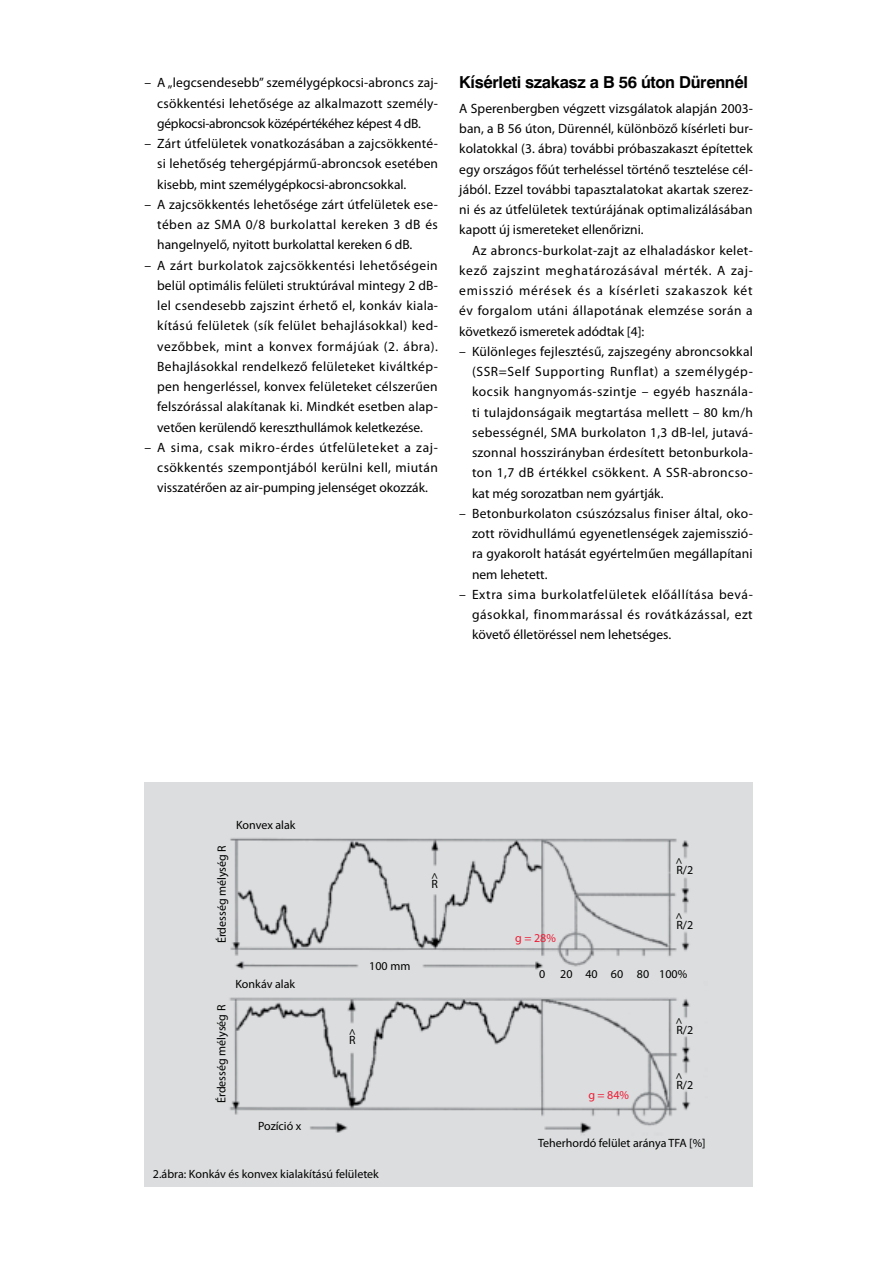
<style>
.page{position:relative;width:889px;height:1263px;background:#fff}
.page>*{position:absolute;margin:0;border:0;box-sizing:border-box;transform-origin:0 0}
.t1{font:700 16.5px "Swiss 721 PFL";letter-spacing:-.02em;color:#000}
.t2{font:13.5px/20.2px "Myriad Pro";color:#000;text-align:justify}
.t3{font:12px "Myriad Pro";color:#000}
.t4{font:12px "Myriad Pro";color:#ed1b34}
</style>
<div class="page">
<div style="left:144px;top:782px;width:608px;height:404px;background:#dcddde"></div>
<img style="left:229px;top:838px;width:461px;height:295px">
<p class="t2" style="left:157px;top:72px;width:282px;text-indent:-13px">– A „legcsendesebb” személygépkocsi-abroncs zaj&shy;csökkentési lehetősége az alkalmazott személy&shy;gépkocsi-abroncsok középértékéhez képest 4 dB.</p>
<p class="t2" style="left:157px;top:133px;width:282px;text-indent:-13px">– Zárt útfelületek vonatkozásában a zajcsökkenté&shy;si lehetőség tehergépjármű-abroncsok esetében kisebb, mint személygépkocsi-abroncsokkal.</p>
<p class="t2" style="left:157px;top:194px;width:282px;text-indent:-13px">– A zajcsökkentés lehetősége zárt útfelületek ese&shy;tében az SMA 0/8 burkolattal kereken 3 dB és hangelnyelő, nyitott burkolattal kereken 6 dB.</p>
<p class="t2" style="left:157px;top:255px;width:282px;text-indent:-13px">– A zárt burkolatok zajcsökkentési lehetőségein belül optimális felületi struktúrával mintegy 2 dB&shy;lel csendesebb zajszint érhető el, konkáv kiala&shy;kítású felületek (sík felület behajlásokkal) ked&shy;vezőbbek, mint a konvex formájúak (2. ábra).<br>Behajlásokkal rendelkező felületeket kiváltkép&shy;pen hengerléssel, konvex felületeket célszerűen felszórással alakítanak ki. Mindkét esetben alap&shy;vetően kerülendő kereszthullámok keletkezése.</p>
<p class="t2" style="left:157px;top:437px;width:282px;text-indent:-13px">– A sima, csak mikro-érdes útfelületeket a zaj&shy;csökkentés szempontjából kerülni kell, miután visszatérően az air-pumping jelenséget okozzák.</p>
<p class="t1" style="left:459px;top:73px;width:290px">Kísérleti szakasz a B 56 úton Dürennél</p>
<p class="t2" style="left:459px;top:98px;width:295px">A Sperenbergben végzett vizsgálatok alapján 2003- ban, a B 56 úton, Dürennél, különböző kísérleti bur&shy;kolatokkal (3. ábra) további próbaszakaszt építettek egy országos főút terheléssel történő tesztelése cél&shy;jából. Ezzel további tapasztalatokat akartak szerez&shy;ni és az útfelületek textúrájának optimalizálásában kapott új ismereteket ellenőrizni.</p>
<p class="t2" style="left:459px;top:240px;width:295px;text-indent:13px">Az abroncs-burkolat-zajt az elhaladáskor kelet&shy;kező zajszint meghatározásával mérték. A zaj&shy;emisszió mérések és a kísérleti szakaszok két év forgalom utáni állapotának elemzése során a következő ismeretek adódtak [4]:</p>
<p class="t2" style="left:472px;top:341px;width:282px;text-indent:-13px">– Különleges fejlesztésű, zajszegény abroncsokkal (SSR=Self Supporting Runflat) a személygép&shy;kocsik hangnyomás-szintje – egyéb használa&shy;ti tulajdonságaik megtartása mellett – 80 km/h sebességnél, SMA burkolaton 1,3 dB-lel, jutavá&shy;szonnal hosszirányban érdesített betonburkola&shy;ton 1,7 dB értékkel csökkent. A SSR-abroncso&shy;kat még sorozatban nem gyártják.</p>
<p class="t2" style="left:472px;top:503px;width:282px;text-indent:-13px">– Betonburkolaton csúszózsalus finiser által, oko&shy;zott rövidhullámú egyenetlenségek zajemisszió&shy;ra gyakorolt hatását egyértelműen megállapítani nem lehetett.</p>
<p class="t2" style="left:472px;top:584px;width:282px;text-indent:-13px">– Extra sima burkolatfelületek előállítása bevá&shy;gásokkal, finommarással és rovátkázással, ezt követő élletöréssel nem lehetséges.</p>
<p class="t3" style="left:214px;top:943px;width:100px;rotate:-90deg">Érdesség mélység R</p>
<p class="t3" style="left:236px;top:817px;width:61px">Konvex alak</p>
<p class="t3" style="left:214px;top:1103px;width:100px;rotate:-90deg">Érdesség mélység R</p>
<p class="t3" style="left:235px;top:977px;width:61px">Konkáv alak</p>
<p class="t3" style="left:258px;top:1119px;width:45px">Pozíció x</p>
<p class="t3" style="left:369px;top:958px;width:43px">100 mm</p>
<p class="t3" style="left:349px;top:1026px;width:9px">^</p>
<p class="t3" style="left:349px;top:1033px;width:8px">R</p>
<p class="t3" style="left:153px;top:1166px;width:227px">2.ábra: Konkáv és konvex kialakítású felületek</p>
<p class="t3" style="left:431px;top:869px;width:9px">^</p>
<p class="t3" style="left:431px;top:876px;width:8px">R</p>
<p class="t3" style="left:675px;top:855px;width:9px">^</p>
<p class="t3" style="left:676px;top:862px;width:18px">R/2</p>
<p class="t4" style="left:515px;top:930px;width:42px">g = 28%</p>
<p class="t3" style="left:675px;top:910px;width:9px">^</p>
<p class="t3" style="left:676px;top:917px;width:18px">R/2</p>
<p class="t3" style="left:539px;top:967px;width:149px">0 20 40 60 80 100%</p>
<p class="t4" style="left:588px;top:1087px;width:42px">g = 84%</p>
<p class="t3" style="left:675px;top:1015px;width:9px">^</p>
<p class="t3" style="left:676px;top:1022px;width:18px">R/2</p>
<p class="t3" style="left:675px;top:1069px;width:9px">^</p>
<p class="t3" style="left:676px;top:1077px;width:18px">R/2</p>
<p class="t3" style="left:538px;top:1135px;width:169px">Teherhordó felület aránya TFA [%]</p>
</div>
